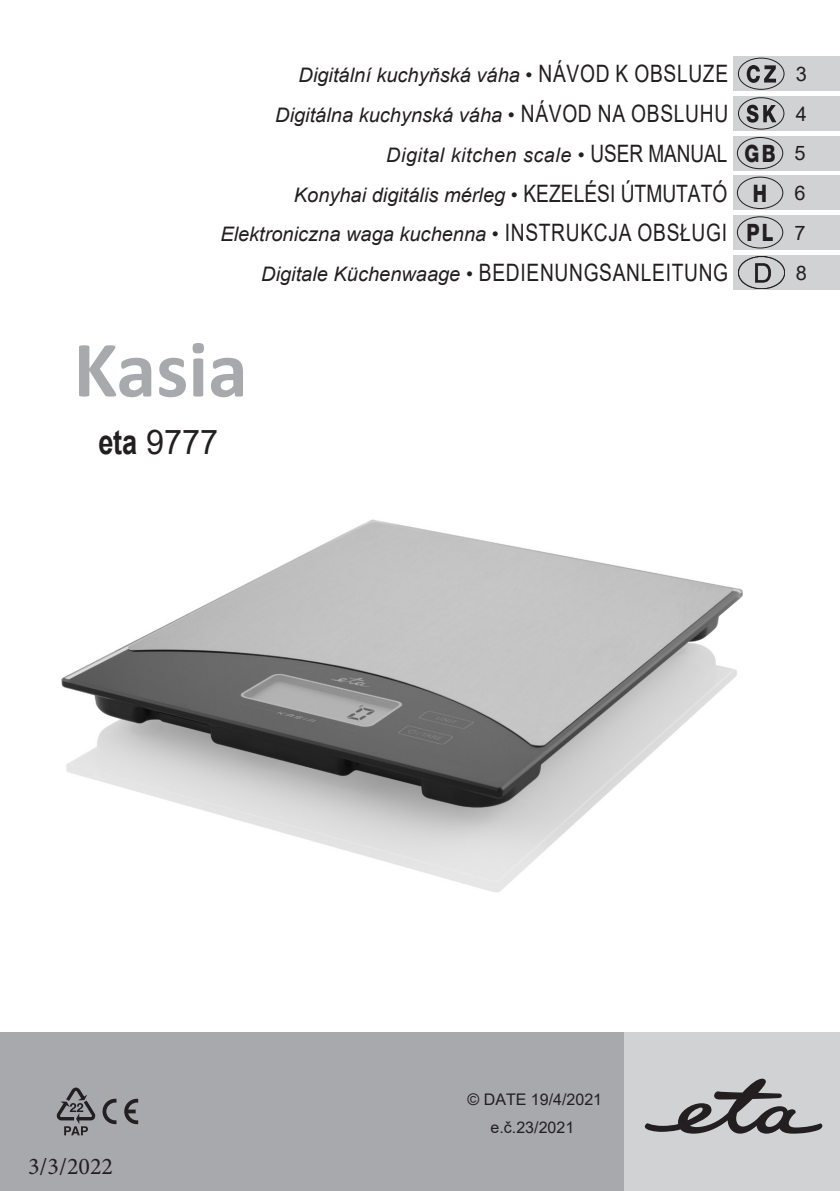
<style>
.page{position:relative;width:840px;height:1191px;background:#fff}
.page>*{position:absolute;margin:0;border:0;box-sizing:border-box;transform-origin:0 0}
.t1{font:700 80.4px "Calibri";color:#a8a9ad}
.Normální{font:34px "Arial";color:#231f20;scale:.95 1}
.t2{font:800 24.2px "Helvetica Neue CE";color:#231f20;scale:.8 1}
.t3{font:24px "Minion Pro";color:#231f20}
.t4{font:800 24px "Helvetica Neue CE";color:#231f20;scale:.8 1}
.Normální-2{font:italic 20px "Arial";color:#231f20}
.Normální-3{font:italic 20px "Arial";letter-spacing:.025em;color:#231f20}
.Normální-4{font:20px "Arial";color:#231f20}
.Normální-5{font:16px "Arial";color:#231f20}
.s1{font-style:normal;font-size:24px}
.s2{font-style:normal}
.s3{font-weight:700}
</style>
<div class="page">
<div style="left:733px;top:57px;width:106px;height:34px;background:#d1d2d4"></div>
<svg style="left:746px;top:65px;width:29px;height:18px"></svg>
<div style="left:737px;top:58px;width:47px;height:32px;border:1px solid #231f20;border-radius:50%"></div>
<div style="left:733px;top:96px;width:106px;height:34px;background:#d1d2d4"></div>
<svg style="left:746px;top:105px;width:30px;height:18px"></svg>
<div style="left:737px;top:97px;width:46px;height:32px;border:1px solid #231f20;border-radius:50%"></div>
<div style="left:732px;top:136px;width:107px;height:34px;background:#d1d2d4"></div>
<div style="left:736px;top:137px;width:46px;height:32px;border:1px solid #231f20;border-radius:50%"></div>
<div style="left:732px;top:176px;width:107px;height:34px;background:#d1d2d4"></div>
<div style="left:736px;top:177px;width:46px;height:32px;border:1px solid #231f20;border-radius:50%"></div>
<div style="left:0;top:1032px;width:839px;height:159px;background:#a8a9ad"></div>
<div style="left:624px;top:1032px;width:215px;height:159px;background:#d1d2d4"></div>
<svg style="left:644px;top:1078px;width:177px;height:55px"></svg>
<svg style="left:124px;top:1098px;width:14px;height:26px"></svg>
<svg style="left:102px;top:1098px;width:14px;height:26px"></svg>
<svg style="left:57px;top:1087px;width:38px;height:48px"></svg>
<div style="left:732px;top:215px;width:107px;height:34px;background:#d1d2d4"></div>
<div style="left:736px;top:216px;width:46px;height:32px;border:1px solid #231f20;border-radius:50%"></div>
<div style="left:733px;top:255px;width:106px;height:34px;background:#d1d2d4"></div>
<img style="left:738px;top:256px;width:45px;height:32px">
<img style="left:61px;top:519px;width:682px;height:374px">
<p class="Normální-2" style="left:298px;top:62px;width:431px">Digitální kuchyňská váha • <span class="s1">NÁVOD K OBSLUZE</span></p>
<p class="Normální-4" style="left:795px;top:60px;width:13px">3</p>
<p class="Normální-2" style="left:275px;top:102px;width:454px">Digitálna kuchynská váha • <span class="s1">NÁVOD NA OBSLUHU</span></p>
<p class="Normální-4" style="left:795px;top:100px;width:13px">4</p>
<p class="Normální-3" style="left:386px;top:142px;width:342px">Digital kitchen scale <span class="s2">•</span> <span class="s1">USER MANUAL</span></p>
<p class="t4" style="left:744px;top:139px;width:40px">GB</p>
<p class="Normální-4" style="left:794px;top:140px;width:13px">5</p>
<p class="Normální-2" style="left:294px;top:182px;width:435px">Konyhai digitális mérleg • <span class="s1">KEZELÉSI ÚTMUTATÓ</span></p>
<p class="t2" style="left:752px;top:178px;width:19px">H</p>
<p class="Normální-4" style="left:794px;top:179px;width:13px">6</p>
<p class="Normální-2" style="left:220px;top:221px;width:508px">Elektroniczna waga kuchenna • <span class="s1">INSTRUKCJA OBSŁUGI</span></p>
<p class="t4" style="left:746px;top:218px;width:35px">PL</p>
<p class="Normální-4" style="left:794px;top:219px;width:13px">7</p>
<p class="Normální-2" style="left:261px;top:261px;width:468px">Digitale Küchenwaage • <span class="s1">BEDIENUNGSANLEITUNG</span></p>
<p class="Normální-4" style="left:795px;top:259px;width:13px">8</p>
<p class="t1" style="left:73px;top:313px;width:176px">Kasia</p>
<p class="Normální" style="left:98px;top:418px;width:128px"><span class="s3">eta</span> 9777</p>
<p class="t3" style="left:28px;top:1150px;width:87px">3/3/2022</p>
<p class="Normální-5" style="left:467px;top:1088px;width:136px">© DATE 19/4/2021</p>
<p class="Normální-5" style="left:490px;top:1116px;width:85px">e.č.23/2021</p>
</div>
